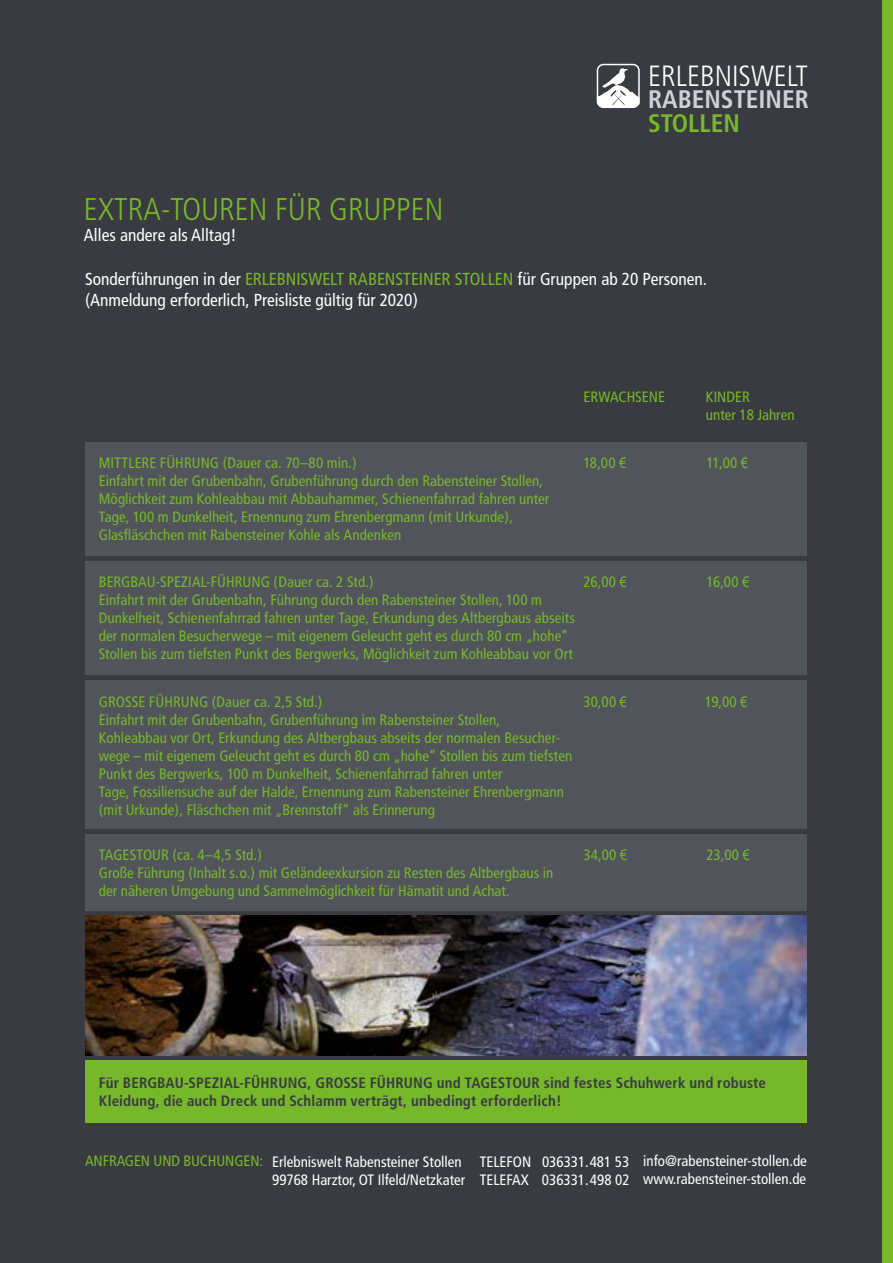
<style>
.page{position:relative;width:893px;height:1263px;background:#393b41}
.page>*{position:absolute;margin:0;border:0;box-sizing:border-box;transform-origin:0 0}
.t1{font:300 condensed 31.5px "Frutiger";color:#76b82a}
.t2{font:300 condensed 29.25px "Frutiger";color:#fff}
.t3{font:700 condensed 25.35px "Frutiger";color:#d1d1d5}
.t4{font:700 condensed 25.35px "Frutiger";color:#76b82a}
.t5{font:condensed 17.4px/20.9px "Frutiger";color:#fff}
.t6{font:condensed 15px/18px "Frutiger";letter-spacing:.005em;color:#76b82a}
.t7{font:condensed 15px/18px "Frutiger";color:#fff}
.t8{font:700 condensed 15px/18px "Frutiger";letter-spacing:.01em;color:#393b41}
.s1{color:#76b82a}
.s2{font-family:"Arial Narrow";font-stretch:normal}
</style>
<div class="page">
<div style="left:85px;top:442px;width:722px;height:114px;background:#52545b"></div>
<div style="left:882px;top:0;width:11px;height:1263px;background:#76b82a"></div>
<div style="left:597px;top:64px;width:43px;height:44px;border:1px solid #fff;border-radius:6px"></div>
<svg style="left:597px;top:68px;width:42px;height:39px"></svg>
<div style="left:85px;top:561px;width:722px;height:114px;background:#52545b"></div>
<div style="left:85px;top:680px;width:722px;height:149px;background:#52545b"></div>
<div style="left:85px;top:834px;width:722px;height:76px;background:#52545b"></div>
<div style="left:85px;top:1060px;width:722px;height:62px;background:#76b82a"></div>
<img style="left:85px;top:915px;width:722px;height:140px">
<h2 class="t2" style="left:648px;top:59px;width:161px">ERLEBNISWELT</h2>
<h3 class="t3" style="left:648px;top:84px;width:162px">RABENSTEINER</h3>
<h3 class="t4" style="left:648px;top:108px;width:93px">STOLLEN</h3>
<h1 class="t1" style="left:84px;top:191px;width:361px">EXTRA-TOUREN FÜR GRUPPEN</h1>
<p class="t5" style="left:84px;top:224px;width:154px">Alles andere als Alltag!</p>
<p class="t5" style="left:85px;top:269px;width:624px">Sonderführungen in der <span class="s1">ERLEBNISWELT RABENSTEINER STOLLEN</span> für Gruppen ab 20 Personen. (Anmeldung erforderlich, Preisliste gültig für 2020)</p>
<p class="t6" style="left:584px;top:387px;width:83px">ERWACHSENE</p>
<p class="t6" style="left:706px;top:387px;width:90px">KINDER<br>unter 18 Jahren</p>
<p class="t6" style="left:99px;top:454px;width:259px">MITTLERE FÜHRUNG (Dauer ca. 70–80 min.)</p>
<p class="t6" style="left:583px;top:454px;width:44px">18,00 <span class="s2">€</span></p>
<p class="t6" style="left:706px;top:454px;width:43px">11,00 <span class="s2">€</span></p>
<p class="t6" style="left:99px;top:472px;width:452px">Einfahrt mit der Grubenbahn, Grubenführung durch den Rabensteiner Stollen, Möglichkeit zum Kohleabbau mit Abbauhammer, Schienenfahrrad fahren unter Tage, 100 m Dunkelheit, Ernennung zum Ehrenbergmann (mit Urkunde), Glasfläschchen mit Rabensteiner Kohle als Andenken</p>
<p class="t6" style="left:99px;top:573px;width:276px">BERGBAU-SPEZIAL-FÜHRUNG (Dauer ca. 2 Std.)</p>
<p class="t6" style="left:583px;top:573px;width:45px">26,00 <span class="s2">€</span></p>
<p class="t6" style="left:706px;top:573px;width:44px">16,00 <span class="s2">€</span></p>
<p class="t6" style="left:99px;top:591px;width:478px">Einfahrt mit der Grubenbahn, Führung durch den Rabensteiner Stollen, 100 m Dunkelheit, Schienenfahrrad fahren unter Tage, Erkundung des Altbergbaus abseits der normalen Besucherwege – mit eigenem Geleucht geht es durch 80 cm „hohe“ Stollen bis zum tiefsten Punkt des Bergwerks, Möglichkeit zum Kohleabbau vor Ort</p>
<p class="t6" style="left:99px;top:692px;width:225px">GROSSE FÜHRUNG (Dauer ca. 2,5 Std.)</p>
<p class="t6" style="left:583px;top:692px;width:45px">30,00 <span class="s2">€</span></p>
<p class="t6" style="left:705px;top:692px;width:44px">19,00 <span class="s2">€</span></p>
<p class="t6" style="left:99px;top:710px;width:475px">Einfahrt mit der Grubenbahn, Grubenführung im Rabensteiner Stollen,<br>Kohleabbau vor Ort, Erkundung des Altbergbaus abseits der normalen Besucher&shy;wege – mit eigenem Geleucht geht es durch 80 cm „hohe“ Stollen bis zum tiefsten Punkt des Bergwerks, 100 m Dunkelheit, Schienenfahrrad fahren unter<br>Tage, Fossiliensuche auf der Halde, Ernennung zum Rabensteiner Ehrenbergmann (mit Urkunde), Fläschchen mit „Brennstoff“ als Erinnerung</p>
<p class="t6" style="left:99px;top:846px;width:164px">TAGESTOUR (ca. 4–4,5 Std.)</p>
<p class="t6" style="left:583px;top:846px;width:45px">34,00 <span class="s2">€</span></p>
<p class="t6" style="left:706px;top:846px;width:45px">23,00 <span class="s2">€</span></p>
<p class="t6" style="left:99px;top:864px;width:456px">Große Führung (Inhalt s.o.) mit Geländeexkursion zu Resten des Altbergbaus in der näheren Umgebung und Sammelmöglichkeit für Hämatit und Achat.</p>
<p class="t8" style="left:99px;top:1074px;width:669px">Für BERGBAU-SPEZIAL-FÜHRUNG, GROSSE FÜHRUNG und TAGESTOUR sind festes Schuhwerk und robuste<br>Kleidung, die auch Dreck und Schlamm verträgt, unbedingt erforderlich!</p>
<p class="t6" style="left:85px;top:1152px;width:179px">ANFRAGEN UND BUCHUNGEN:</p>
<p class="t7" style="left:272px;top:1153px;width:195px">Erlebniswelt Rabensteiner Stollen<br>99768 Harztor, OT Ilfeld/Netzkater</p>
<p class="t7" style="left:480px;top:1153px;width:151px">TELEFON 036331.481 53<br>TELEFAX 036331.498 02</p>
<p class="t7" style="left:643px;top:1152px;width:165px">info@rabensteiner-stollen.de www.rabensteiner-stollen.de</p>
</div>
